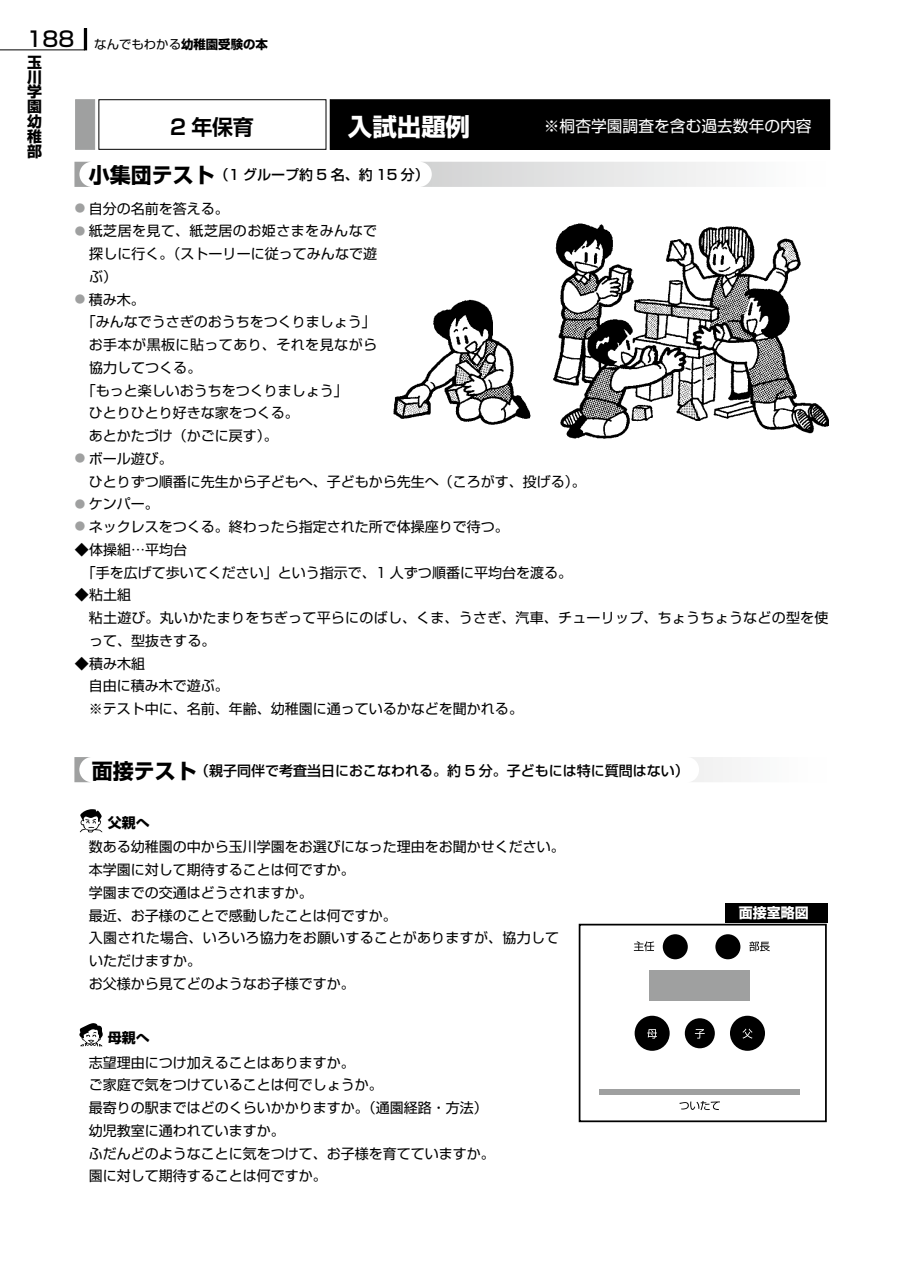
<style>
.page{position:relative;width:903px;height:1275px;background:#fff}
.page>*{position:absolute;margin:0;border:0;box-sizing:border-box;transform-origin:0 0}
.t1{font:700 21px "Shin Go Pro De";color:#000}
.t2{font:500 21px "Shin Go Pro";color:#000}
.t3{font:15.75px "Shin Go Pro";color:#fff}
.t4{font:700 14.88px/14.9px "Shin Go Pro";color:#000;text-align:justify}
.t5{font:14px/22.8px "Shin Go Pro";color:#000}
.t6{font:14px/22.8px "Shin Go Pro";letter-spacing:.02em;color:#000}
.t7{font:500 14px "Shin Go Pro";color:#000}
.t8{font:14px "Shin Go Pro";letter-spacing:.035em;color:#000}
.t9{font:700 14px "Shin Go Pro";color:#000}
.t10{font:700 14px "Shin Go Pro";color:#fff}
.t11{font:12.42px "Shin Go Pro";color:#000}
.s1{font-weight:700}
.s2{font-weight:700;font-size:24.5px}
.s3{font-weight:700;font-size:21px}
.s4{font-size:10.5px;color:#9fa0a0}
</style>
<div class="page">
<svg style="left:0;top:28px;width:85px;height:23px"></svg>
<div style="left:84px;top:28px;width:3px;height:22px;border:1px solid #000"></div>
<div style="left:75px;top:99px;width:20px;height:51px;background:#9fa0a0"></div>
<div style="left:98px;top:99px;width:228px;height:51px;border:1px solid #000"></div>
<div style="left:330px;top:100px;width:500px;height:49px;background:#000"></div>
<div style="left:330px;top:99px;width:500px;height:51px;border:1px solid #000"></div>
<svg style="left:74px;top:757px;width:16px;height:25px"></svg>
<svg style="left:691px;top:757px;width:41px;height:25px"></svg>
<svg style="left:80px;top:809px;width:22px;height:23px"></svg>
<svg style="left:79px;top:1023px;width:24px;height:23px"></svg>
<img style="left:393px;top:223px;width:435px;height:216px">
<svg style="left:634px;top:941px;width:20px;height:10px"></svg>
<svg style="left:749px;top:941px;width:21px;height:10px"></svg>
<svg style="left:679px;top:1101px;width:41px;height:9px"></svg>
<div style="left:715px;top:934px;width:25px;height:25px;background:#000;border-radius:50%"></div>
<div style="left:663px;top:934px;width:25px;height:25px;background:#000;border-radius:50%"></div>
<div style="left:635px;top:1016px;width:35px;height:35px;background:#000;border-radius:50%"></div>
<div style="left:650px;top:971px;width:100px;height:30px;background:#9fa0a0"></div>
<svg style="left:647px;top:1029px;width:10px;height:9px"></svg>
<div style="left:685px;top:1018px;width:30px;height:30px;background:#000;border-radius:50%"></div>
<svg style="left:695px;top:1029px;width:10px;height:9px"></svg>
<div style="left:730px;top:1016px;width:35px;height:35px;background:#000;border-radius:50%"></div>
<svg style="left:742px;top:1029px;width:10px;height:10px"></svg>
<div style="left:600px;top:1090px;width:200px;height:5px;background:#9fa0a0"></div>
<div style="left:579px;top:924px;width:248px;height:198px;border:2px solid #000"></div>
<div style="left:725px;top:903px;width:102px;height:20px;background:#000"></div>
<svg style="left:421px;top:162px;width:305px;height:25px"></svg>
<svg style="left:74px;top:162px;width:16px;height:25px"></svg>
<h1 class="t2" style="left:27px;top:21px;width:49px">188</h1>
<p class="t4" style="left:27px;top:53px;width:16px">玉川学園幼稚部</p>
<p class="t11" style="left:94px;top:34px;width:175px">なんでもわかる<span class="s1">幼稚園受験の本</span></p>
<h1 class="t1" style="left:170px;top:109px;width:85px">2 年保育</h1>
<p class="t3" style="left:348px;top:113px;width:465px"><span class="s2">入試出題例　　</span> ※桐杏学園調査を含む過去数年の内容</p>
<p class="t7" style="left:89px;top:163px;width:342px"><span class="s3">小集団テスト</span>（1 グループ約 5 名、約 15 分）</p>
<p class="t5" style="left:75px;top:195px;width:155px"><span class="s4">●</span> 自分の名前を答える。</p>
<p class="t5" style="left:89px;top:218px;width:289px;text-align:justify;text-indent:-14px"><span class="s4">●</span> 紙芝居を見て、紙芝居のお姫さまをみんなで探しに行く。（ストーリーに従ってみんなで遊ぶ）</p>
<p class="t5" style="left:75px;top:286px;width:71px"><span class="s4">●</span> 積み木。</p>
<p class="t5" style="left:82px;top:309px;width:295px">「みんなでうさぎのおうちをつくりましょう」</p>
<p class="t8" style="left:89px;top:333px;width:290px">お手本が黒板に貼ってあり、それを見ながら</p>
<p class="t5" style="left:89px;top:354px;width:113px">協力してつくる。</p>
<p class="t5" style="left:82px;top:377px;width:267px">「もっと楽しいおうちをつくりましょう」</p>
<p class="t5" style="left:89px;top:400px;width:211px">ひとりひとり好きな家をつくる。</p>
<p class="t5" style="left:89px;top:423px;width:190px">あとかたづけ（かごに戻す）。</p>
<p class="t5" style="left:89px;top:445px;width:498px;text-indent:-14px"><span class="s4">●</span> ボール遊び。<br>ひとりずつ順番に先生から子どもへ、子どもから先生へ（ころがす、投げる）。</p>
<p class="t5" style="left:75px;top:491px;width:85px"><span class="s4">●</span> ケンパー。</p>
<p class="t5" style="left:75px;top:514px;width:435px"><span class="s4">●</span> ネックレスをつくる。終わったら指定された所で体操座りで待つ。</p>
<p class="t5" style="left:82px;top:536px;width:492px;text-indent:-7px">◆ 体操組…平均台<br>「手を広げて歩いてください」という指示で、1 人ずつ順番に平均台を渡る。</p>
<p class="t6" style="left:89px;top:582px;width:741px;text-indent:-14px">◆ 粘土組<br>粘土遊び。丸いかたまりをちぎって平らにのばし、くま、うさぎ、汽車、チューリップ、ちょうちょうなどの型を使って、型抜きする。</p>
<p class="t5" style="left:75px;top:650px;width:72px">◆ 積み木組</p>
<p class="t5" style="left:89px;top:673px;width:141px">自由に積み木で遊ぶ。</p>
<p class="t5" style="left:75px;top:696px;width:449px">　※テスト中に、名前、年齢、幼稚園に通っているかなどを聞かれる。</p>
<p class="t7" style="left:92px;top:759px;width:598px"><span class="s3">面接テスト</span>（親子同伴で考査当日におこなわれる。約 5 分。子どもには特に質問はない）</p>
<p class="t9" style="left:108px;top:811px;width:44px">父親へ</p>
<p class="t5" style="left:89px;top:834px;width:477px">数ある幼稚園の中から玉川学園をお選びになった理由をお聞かせください。本学園に対して期待することは何ですか。<br>学園までの交通はどうされますか。<br>最近、お子様のことで感動したことは何ですか。<br>入園された場合、いろいろ協力をお願いすることがありますが、協力していただけますか。<br>お父様から見てどのようなお子様ですか。</p>
<p class="t9" style="left:108px;top:1027px;width:44px">母親へ</p>
<p class="t5" style="left:89px;top:1049px;width:407px">志望理由につけ加えることはありますか。<br>ご家庭で気をつけていることは何でしょうか。<br>最寄りの駅まではどのくらいかかりますか。（通園経路・方法）幼児教室に通われていますか。<br>ふだんどのようなことに気をつけて、お子様を育てていますか。園に対して期待することは何ですか。</p>
<p class="t10" style="left:739px;top:902px;width:71px">面接室略図</p>
</div>
